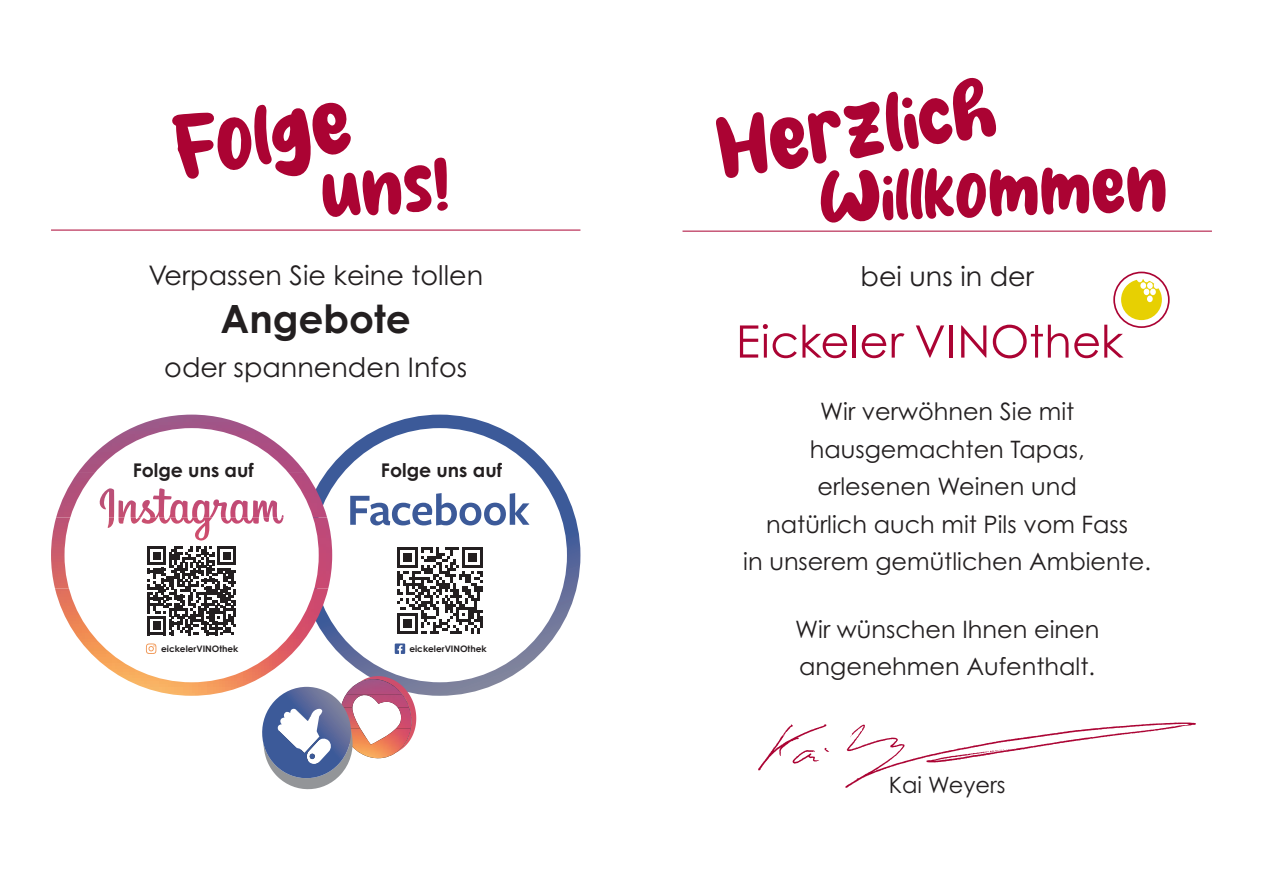
<style>
.page{position:relative;width:1263px;height:893px;background:#fff}
.page>*{position:absolute;margin:0;border:0;box-sizing:border-box;transform-origin:0 0}
.t1{font:80.7px "Milky Coffee";color:#ab0333}
.t2{font:69.3px "Milky Coffee";color:#ab0333}
.t3{font:700 39px "Century Gothic Std";color:#231f20}
.t4{font:27px "Century Gothic Std";color:#231f20}
.t5{font:24px/37.5px "Century Gothic Std";color:#231f20;text-align:center}
.t6{font:22.5px "Century Gothic Std";color:#231f20}
.t7{font:700 18.9px "Century Gothic Std";color:#231f20}
.t8{font:700 9px "Century Gothic Std";color:#231f20}
</style>
<div class="page">
<hr style="left:682px;top:231px;width:530px;height:1px;background:#ab0333">
<svg style="left:740px;top:324px;width:107px;height:34px"></svg>
<hr style="left:853px;top:325px;width:3px;height:33px;background:#ab0333">
<svg style="left:862px;top:333px;width:24px;height:25px"></svg>
<svg style="left:892px;top:333px;width:12px;height:25px"></svg>
<svg style="left:916px;top:325px;width:28px;height:33px"></svg>
<hr style="left:949px;top:325px;width:4px;height:33px;background:#ab0333">
<svg style="left:961px;top:325px;width:25px;height:33px"></svg>
<svg style="left:993px;top:325px;width:75px;height:33px"></svg>
<svg style="left:1074px;top:272px;width:96px;height:86px"></svg>
<img style="left:758px;top:722px;width:438px;height:66px">
<hr style="left:51px;top:230px;width:529px;height:1px;background:#ab0333">
<svg style="left:299px;top:415px;width:281px;height:281px;background:#586a9b"></svg>
<svg style="left:326px;top:428px;width:241px;height:254px"></svg>
<svg style="left:395px;top:643px;width:10px;height:11px"></svg>
<div style="left:390px;top:541px;width:100px;height:99px;background:#fff"></div>
<svg style="left:397px;top:547px;width:86px;height:87px"></svg>
<svg style="left:350px;top:493px;width:179px;height:33px"></svg>
<img style="left:55px;top:589px;width:273px;height:107px">
<img style="left:132px;top:415px;width:120px;height:13px">
<img style="left:56px;top:473px;width:271px;height:44px">
<img style="left:51px;top:517px;width:281px;height:72px">
<svg style="left:65px;top:428px;width:254px;height:254px"></svg>
<div style="left:142px;top:541px;width:99px;height:99px;background:#fff"></div>
<svg style="left:147px;top:546px;width:89px;height:89px"></svg>
<svg style="left:146px;top:643px;width:10px;height:11px"></svg>
<svg style="left:257px;top:675px;width:158px;height:115px"></svg>
<h1 class="t1" style="left:169px;top:113px;width:179px;rotate:-9deg">Folge</h1>
<h2 class="t2" style="left:318px;top:162px;width:130px;rotate:-4deg">uns!</h2>
<p class="t4" style="left:148px;top:259px;width:336px">Verpassen Sie keine tollen</p>
<h3 class="t3" style="left:221px;top:294px;width:192px">Angebote</h3>
<p class="t4" style="left:164px;top:351px;width:304px">oder spannenden Infos</p>
<p class="t7" style="left:133px;top:458px;width:123px">Folge uns auf</p>
<p class="t8" style="left:161px;top:644px;width:79px">eickelerVINOthek</p>
<p class="t7" style="left:381px;top:458px;width:123px">Folge uns auf</p>
<p class="t8" style="left:409px;top:644px;width:79px">eickelerVINOthek</p>
<h1 class="t1" style="left:712px;top:114px;width:283px;rotate:-9deg">Herzlich</h1>
<h2 class="t2" style="left:818px;top:166px;width:350px;rotate:-2deg">Willkommen</h2>
<p class="t4" style="left:861px;top:260px;width:175px">bei uns in der</p>
<p class="t5" style="left:743px;top:393px;width:409px">Wir verwöhnen Sie mit hausgemachten Tapas,<br>erlesenen Weinen und<br>natürlich auch mit Pils vom Fass<br>in unserem gemütlichen Ambiente.</p>
<p class="t5" style="left:795px;top:610px;width:306px;text-align:left">Wir wünschen Ihnen einen angenehmen Aufenthalt.</p>
<p class="t6" style="left:889px;top:771px;width:118px">Kai Weyers</p>
</div>
